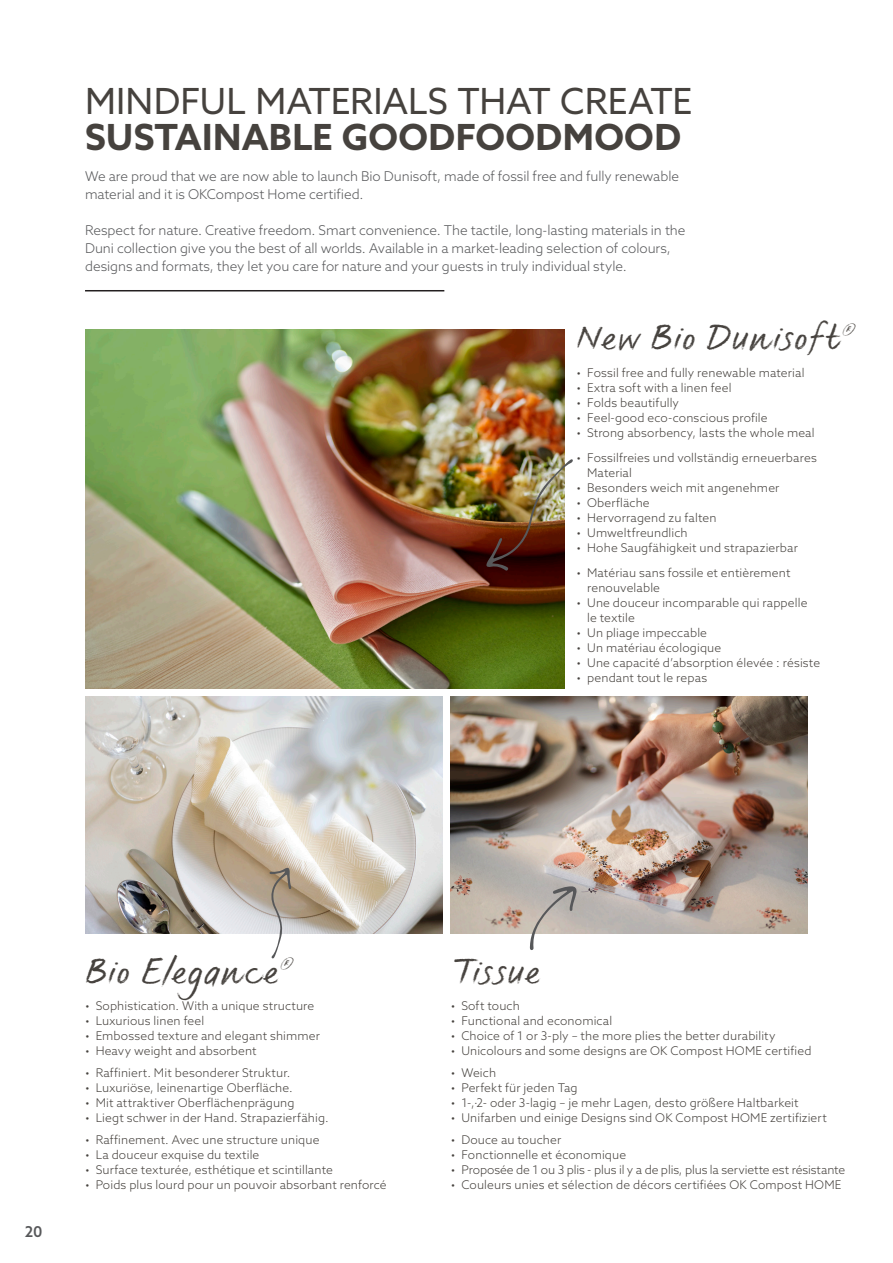
<style>
.page{position:relative;width:893px;height:1263px;background:#fff}
.page>*{position:absolute;margin:0;border:0;box-sizing:border-box;transform-origin:0 0}
.t1{font:36px "FS Sammy";letter-spacing:.045em;color:#46423e}
.t2{font:36px "Azo Sans";color:#46423e}
.t3{font:700 36px "Azo Sans";letter-spacing:.005em;color:#46423e}
.t4{font:500 15px "Azo Sans";color:#57585a}
.t5{font:300 13.5px/18px "Azo Sans";letter-spacing:-.005em;color:#57585a}
.t6{font:300 12px/15px "Azo Sans";letter-spacing:.01em;color:#46423e}
</style>
<div class="page">
<img style="left:85px;top:330px;width:479px;height:358px">
<img style="left:85px;top:697px;width:357px;height:236px">
<img style="left:451px;top:697px;width:357px;height:236px">
<hr style="left:85px;top:290px;width:359px;height:1px;background:#231f20">
<svg style="left:269px;top:866px;width:22px;height:93px"></svg>
<svg style="left:530px;top:886px;width:47px;height:64px"></svg>
<img style="left:485px;top:459px;width:88px;height:112px">
<h1 class="t2" style="left:85px;top:77px;width:609px">MINDFUL MATERIALS THAT CREATE</h1>
<h1 class="t3" style="left:85px;top:113px;width:598px">SUSTAINABLE GOODFOODMOOD</h1>
<p class="t5" style="left:85px;top:167px;width:596px">We are proud that we are now able to launch Bio Dunisoft, made of fossil free and fully renewable material and it is OKCompost Home certified.</p>
<p class="t5" style="left:85px;top:221px;width:602px">Respect for nature. Creative freedom. Smart convenience. The tactile, long-lasting materials in the<br>Duni collection give you the best of all worlds. Available in a market-leading selection of colours, designs and formats, they let you care for nature and your guests in truly individual style.</p>
<h1 class="t1" style="left:576px;top:316px;width:281px">New Bio Dunisoft<sup>®</sup></h1>
<p class="t6" style="left:576px;top:366px;width:229px">• Fossil free and fully renewable material</p>
<p class="t6" style="left:576px;top:381px;width:156px">• Extra soft with a linen feel</p>
<p class="t6" style="left:576px;top:396px;width:104px">• Folds beautifully</p>
<p class="t6" style="left:576px;top:411px;width:193px">• Feel-good eco-conscious profile</p>
<p class="t6" style="left:576px;top:426px;width:240px">• Strong absorbency, lasts the whole meal</p>
<p class="t6" style="left:587px;top:450px;width:231px;text-indent:-11px">• Fossilfreies und vollständig erneuerbares<br>Material</p>
<p class="t6" style="left:576px;top:480px;width:204px">• Besonders weich mit angenehmer</p>
<p class="t6" style="left:576px;top:495px;width:75px">• Oberfläche</p>
<p class="t6" style="left:576px;top:510px;width:141px">• Hervorragend zu falten</p>
<p class="t6" style="left:576px;top:525px;width:113px">• Umweltfreundlich</p>
<p class="t6" style="left:576px;top:540px;width:223px">• Hohe Saugfähigkeit und strapazierbar</p>
<p class="t6" style="left:587px;top:565px;width:205px;text-indent:-11px">• Matériau sans fossile et entièrement renouvelable</p>
<p class="t6" style="left:587px;top:595px;width:222px;text-indent:-11px">• Une douceur incomparable qui rappelle le textile</p>
<p class="t6" style="left:576px;top:625px;width:132px">• Un pliage impeccable</p>
<p class="t6" style="left:576px;top:640px;width:146px">• Un matériau écologique</p>
<p class="t6" style="left:576px;top:655px;width:245px">• Une capacité d’absorption élevée : résiste</p>
<p class="t6" style="left:576px;top:670px;width:132px">• pendant tout le repas</p>
<p class="t4" style="left:25px;top:1221px;width:19px">20</p>
<h1 class="t1" style="left:85px;top:950px;width:210px">Bio Elegance<sup>®</sup></h1>
<p class="t6" style="left:85px;top:998px;width:231px">• Sophistication. With a unique structure</p>
<p class="t6" style="left:85px;top:1013px;width:121px">• Luxurious linen feel</p>
<p class="t6" style="left:85px;top:1028px;width:236px">• Embossed texture and elegant shimmer</p>
<p class="t6" style="left:85px;top:1043px;width:173px">• Heavy weight and absorbent</p>
<p class="t6" style="left:85px;top:1065px;width:207px">• Raffiniert. Mit besonderer Struktur.</p>
<p class="t6" style="left:85px;top:1080px;width:209px">• Luxuriöse, leinenartige Oberfläche.</p>
<p class="t6" style="left:85px;top:1095px;width:211px">• Mit attraktiver Oberflächenprägung</p>
<p class="t6" style="left:85px;top:1110px;width:245px">• Liegt schwer in der Hand. Strapazierfähig.</p>
<p class="t6" style="left:85px;top:1132px;width:236px">• Raffinement. Avec une structure unique</p>
<p class="t6" style="left:85px;top:1147px;width:176px">• La douceur exquise du textile</p>
<p class="t6" style="left:85px;top:1162px;width:249px">• Surface texturée, esthétique et scintillante</p>
<p class="t6" style="left:85px;top:1177px;width:303px">• Poids plus lourd pour un pouvoir absorbant renforcé</p>
<h1 class="t1" style="left:451px;top:950px;width:89px">Tissue</h1>
<p class="t6" style="left:451px;top:998px;width:71px">• Soft touch</p>
<p class="t6" style="left:451px;top:1013px;width:163px">• Functional and economical</p>
<p class="t6" style="left:451px;top:1028px;width:326px">• Choice of 1 or 3-ply – the more plies the better durability</p>
<p class="t6" style="left:451px;top:1043px;width:362px">• Unicolours and some designs are OK Compost HOME certified</p>
<p class="t6" style="left:451px;top:1065px;width:47px">• Weich</p>
<p class="t6" style="left:451px;top:1080px;width:128px">• Perfekt für jeden Tag</p>
<p class="t6" style="left:451px;top:1095px;width:349px">• 1-,·2- oder 3-lagig – je mehr Lagen, desto größere Haltbarkeit</p>
<p class="t6" style="left:451px;top:1110px;width:378px">• Unifarben und einige Designs sind OK Compost HOME zertifiziert</p>
<p class="t6" style="left:451px;top:1132px;width:112px">• Douce au toucher</p>
<p class="t6" style="left:451px;top:1147px;width:177px">• Fonctionnelle et économique</p>
<p class="t6" style="left:451px;top:1162px;width:396px">• Proposée de 1 ou 3 plis - plus il y a de plis, plus la serviette est résistante</p>
<p class="t6" style="left:451px;top:1177px;width:392px">• Couleurs unies et sélection de décors certifiées OK Compost HOME</p>
</div>
